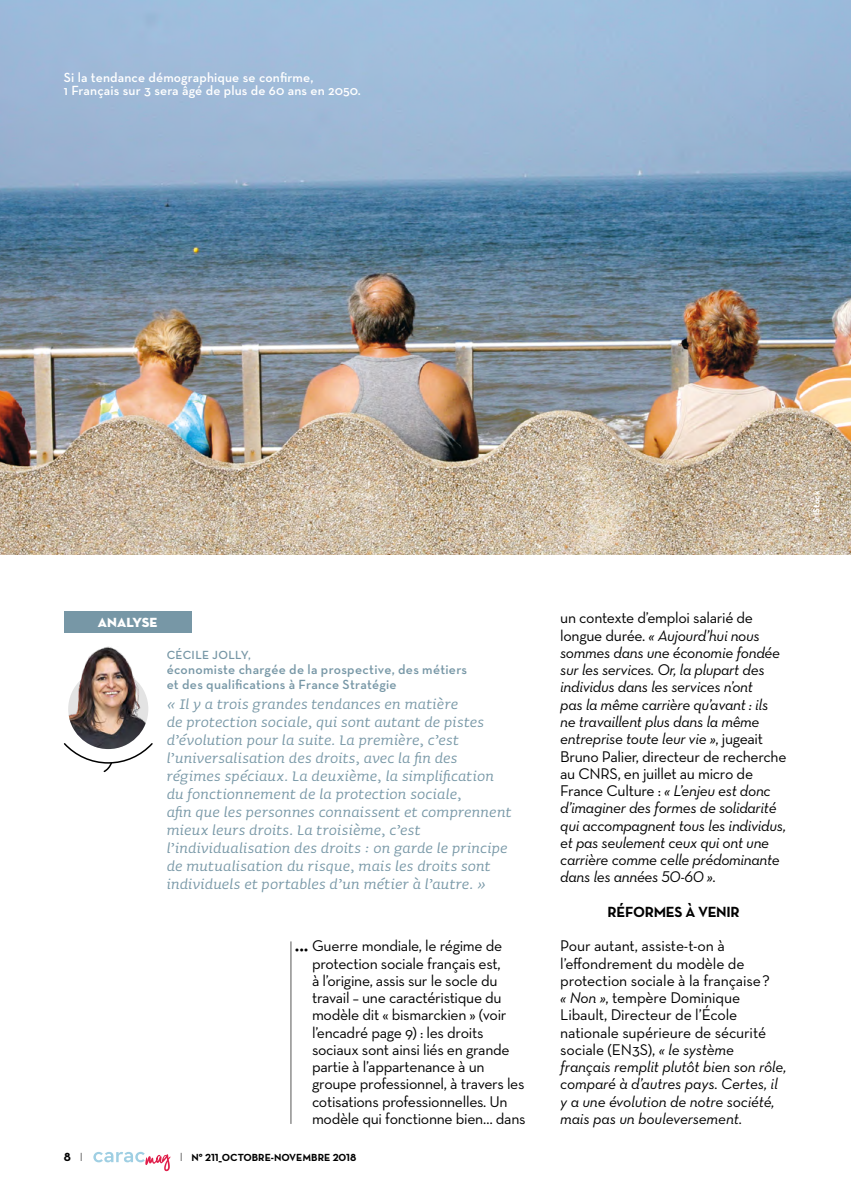
<style>
.page{position:relative;width:851px;height:1191px;background:#fff}
.page>*{position:absolute;margin:0;border:0;box-sizing:border-box;transform-origin:0 0}
.t1{font:italic 18.45px/18px "Sauna";letter-spacing:.01em;color:#7797a6}
.t2{font:15.75px/17.2px "Neutra Text";letter-spacing:-.02em;color:#000}
.t3{font:15.75px/17.2px "Neutra Text Book Italic Alt";letter-spacing:-.02em;color:#000}
.t4{font:700 15px "Neutra Text";letter-spacing:-.02em;color:#000}
.t5{font:600 13.5px/15px "Neutra Text";letter-spacing:.02em;color:#7797a6}
.t6{font:600 13.5px/13.5px "Neutra Text";letter-spacing:.01em;color:#fff}
.t7{font:13.5px "Neutra Disp Titling";letter-spacing:.01em;color:#fff}
.t8{font:600 12px "Neutra Text";letter-spacing:.025em;color:#7797a6}
.t9{font:12px "Neutra Text Bold Alt";color:#000}
.t10{font:10.5px "Neutra Text Bold Alt";color:#000}
.t11{font:700 9px "Neutra Text";color:#fff}
.s1{font-family:"Neutra Text Light Alt"}
.s2{font-family:"Neutra Text Light Alt";font-size:12px}
.s3{font-family:"Neutra Text"}
.s4{font-family:"Neutra Text Book Italic Alt"}
</style>
<div class="page">
<hr style="left:290px;top:941px;width:1px;height:182px;background:#575756">
<img style="left:0;top:0;width:850px;height:554px">
<svg style="left:93px;top:1151px;width:77px;height:20px"></svg>
<div style="left:64px;top:611px;width:127px;height:21px;background:#7797a6"></div>
<img style="left:68px;top:669px;width:80px;height:80px;border-radius:40px">
<svg style="left:63px;top:741px;width:90px;height:32px"></svg>
<img style="left:68px;top:646px;width:80px;height:62px">
<p class="t6" style="left:64px;top:70px;width:298px">Si la tendance démographique se confirme,<br>1 Français sur 3 sera âgé de plus de 60 ans en 2050.</p>
<p class="t11" style="left:810px;top:522px;width:33px;rotate:-90deg">© iStock</p>
<p class="t7" style="left:98px;top:614px;width:61px">ANALYSE</p>
<p class="t8" style="left:167px;top:648px;width:86px">CÉCILE JOLLY,</p>
<p class="t5" style="left:167px;top:662px;width:302px">économiste chargée de la prospective, des métiers et des qualifications à France Stratégie</p>
<p class="t1" style="left:167px;top:693px;width:346px">« Il y a trois grandes tendances en matière<br>de protection sociale, qui sont autant de pistes d’évolution pour la suite. La première, c’est l’universalisation des droits, avec la fin des régimes spéciaux. La deuxième, la simplification du fonctionnement de la protection sociale,<br>afin que les personnes connaissent et comprennent mieux leurs droits. La troisième, c’est l’individualisation des droits : on garde le principe de mutualisation du risque, mais les droits sont individuels et portables d’un métier à l’autre. »</p>
<p class="t9" style="left:64px;top:1149px;width:21px">8 <span class="s1">I</span></p>
<p class="t2" style="left:312px;top:937px;width:215px">Guerre mondiale, le régime de protection sociale français est,<br>à l’origine, assis sur le socle du travail – une caractéristique du modèle dit « bismarckien » (voir l’encadré page 9) : les droits sociaux sont ainsi liés en grande partie à l’appartenance à un groupe professionnel, à travers les cotisations professionnelles. Un modèle qui fonctionne bien… dans</p>
<p class="t3" style="left:295px;top:939px;width:15px">•••</p>
<p class="t10" style="left:180px;top:1151px;width:178px"><span class="s2">I</span> N° 211_OCTOBRE-NOVEMBRE 2018</p>
<p class="t2" style="left:560px;top:609px;width:194px">un contexte d’emploi salarié de</p>
<p class="t3" style="left:560px;top:626px;width:221px"><span class="s3">longue durée.</span> « Aujourd’hui nous sommes dans une économie fondée sur les services. Or, la plupart des individus dans les services n’ont<br>pas la même carrière qu’avant : ils ne travaillent plus dans la même entreprise toute leur vie »<span class="s3">, jugeait</span></p>
<p class="t2" style="left:560px;top:747px;width:228px">Bruno Palier, directeur de recherche au CNRS, en juillet au micro de</p>
<p class="t3" style="left:560px;top:781px;width:227px"><span class="s3">France Culture :</span> « L’enjeu est donc d’imaginer des formes de solidarité qui accompagnent tous les individus, et pas seulement ceux qui ont une carrière comme celle prédominante dans les années 50-60 »<span class="s3">.</span></p>
<p class="t4" style="left:607px;top:902px;width:134px">RÉFORMES À VENIR</p>
<p class="t2" style="left:560px;top:937px;width:211px">Pour autant, assiste-t-on à l’effondrement du modèle de protection sociale à la française? <span class="s4">« Non »</span>, tempère Dominique<br>Libault, Directeur de l’École nationale supérieure de sécurité sociale (EN3S), <span class="s4">« le système</span></p>
<p class="t3" style="left:560px;top:1057px;width:228px">français remplit plutôt bien son rôle, comparé à d’autres pays. Certes, il y a une évolution de notre société, mais pas un bouleversement.</p>
</div>
